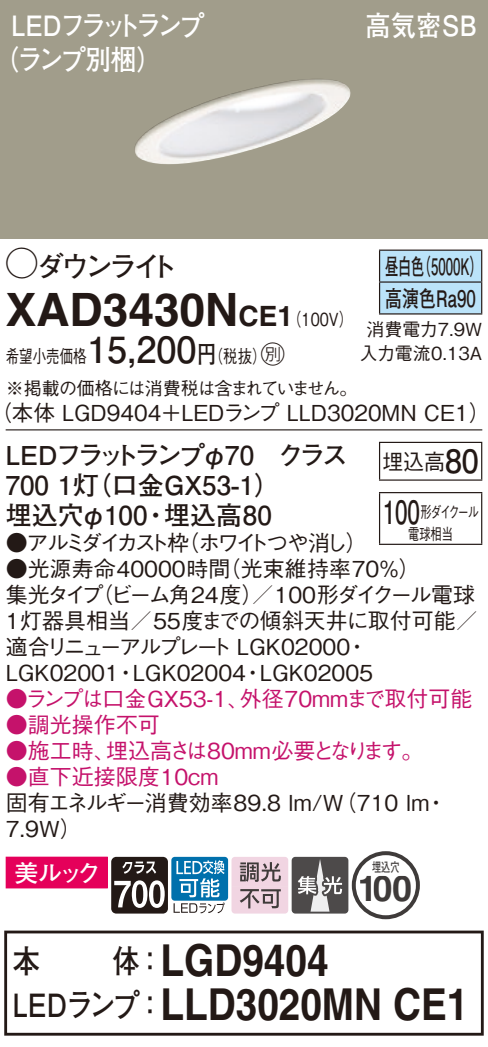
<style>
.page{position:relative;width:488px;height:1047px;background:#fff}
.page>*{position:absolute;margin:0;border:0;box-sizing:border-box;transform-origin:0 0}
.t1{font:700 46px "Helvetica LT Std";color:#231916}
.t2{font:700 44px/44px "Helvetica LT Std";color:#231916;scale:.88 1}
.t3{font:700 36px "Helvetica LT Std";color:#3e3a39}
.t4{font:700 32px "Futo Go B101 Pro";color:#231916;scale:.85 1}
.t5{font:700 28px/34px "Futo Go B101 Pro";letter-spacing:-.12em;color:#fff;scale:.9 1}
.t6{font:700 28px "Futo Go B101 Pro";letter-spacing:-.15em;color:#231916}
.t7{font:700 28px "Futo Go B101 Pro";letter-spacing:-.06em;color:#fff;scale:.9 1}
.t8{font:700 26px/30px "Futo Go B101 Pro";color:#231916}
.t9{font:24px "Futo Go B101 Pro Bold 90 pv RKSJ H";color:#fff}
.t10{font:700 22.8px/32px "Futo Go B101 Pro";color:#231916;scale:.58 1}
.t11{font:500 22px/26px "Gothic BBB Pro";color:#231916}
.t12{font:500 22px "Gothic BBB Pro";color:#c5126b}
.t13{font:500 22px "Gothic BBB Pro";letter-spacing:-.165em;color:#231916}
.t14{font:500 22px "Gothic BBB Pro";color:#231916;scale:.95 1}
.t15{font:500 18px/31.6px "Gothic BBB Pro";letter-spacing:-.035em;color:#231916;scale:.75 1}
.t16{font:500 18px/24px "Gothic BBB Pro";color:#231916;text-align:center}
.t17{font:500 16px/22px "Gothic BBB Pro";letter-spacing:-.11em;color:#231916;text-align:center;scale:.7 1}
.t18{font:13.2px "Futo Go B101 Pro Bold 90 pv RKSJ H";color:#3f3b3a;scale:.7 1}
.s1{font-family:"Ford Classification 1";font-weight:400;font-size:32px}
.s2{font-size:28px}
.s3{font-family:"Gothic BBB Pro";font-weight:500;font-size:18px}
.s4{font-family:"Futo Go B101 Pro";font-weight:700;font-size:36px}
.s5{font-family:"Futo Go B101 Pro";font-weight:700;font-size:24px}
.s6{font-family:"Ford Classification 1";font-weight:400;font-size:24px}
.s7{font-family:"Futo Go B101 Pro";font-weight:700;font-size:32px}
.s8{color:#251b18}
.s9{font-family:"Futo Go B101 Pro";font-size:32px}
</style>
<div class="page">
<div style="left:0;top:0;width:488px;height:238px;background:#a19d8b"></div>
<img style="left:135px;top:79px;width:216px;height:86px">
<div style="left:380px;top:251px;width:101px;height:62px;background:#bbe3f9"></div>
<hr style="left:379px;top:249px;width:103px;height:2px;background:#231916">
<hr style="left:379px;top:251px;width:1px;height:30px;background:#231916">
<hr style="left:481px;top:251px;width:1px;height:30px;background:#231916">
<hr style="left:379px;top:281px;width:103px;height:2px;background:#231916">
<hr style="left:379px;top:283px;width:1px;height:30px;background:#231916">
<hr style="left:481px;top:283px;width:1px;height:30px;background:#231916">
<hr style="left:379px;top:313px;width:103px;height:1px;background:#231916">
<hr style="left:6px;top:429px;width:476px;height:1px;background:#231916">
<hr style="left:379px;top:443px;width:1px;height:36px;background:#231916">
<hr style="left:379px;top:442px;width:103px;height:1px;background:#231916">
<hr style="left:481px;top:443px;width:1px;height:36px;background:#231916">
<hr style="left:379px;top:479px;width:103px;height:2px;background:#231916">
<hr style="left:379px;top:493px;width:1px;height:50px;background:#231916">
<hr style="left:379px;top:492px;width:103px;height:1px;background:#231916">
<hr style="left:481px;top:493px;width:1px;height:50px;background:#231916">
<hr style="left:379px;top:543px;width:103px;height:2px;background:#231916">
<div style="left:171px;top:856px;width:57px;height:44px;background:#0070ac;border-radius:3px"></div>
<svg style="left:6px;top:856px;width:218px;height:57px"></svg>
<svg style="left:231px;top:851px;width:189px;height:68px"></svg>
<div style="left:4px;top:930px;width:479px;height:105px;border:3px solid #231916"></div>
<p class="t5" style="left:-7px;top:5px;width:236px;text-indent:18px">LEDフラットランプ（ランプ別梱）</p>
<p class="t7" style="left:365px;top:3px;width:125px">高気密SB</p>
<p class="t6" style="left:6px;top:244px;width:174px"><span class="s1">A</span>ダウンライト</p>
<h1 class="t1" style="left:6px;top:281px;width:349px">XAD3430N<span class="s2">CE1</span><span class="s3">（100V）</span></h1>
<p class="t15" style="left:6px;top:338px;width:470px">希望小売価格<span class="s4">15,200</span><span class="s5">円</span>（税抜）<span class="s6">C<br></span>※掲載の価格には消費税は含まれていません。</p>
<p class="t11" style="left:-10px;top:397px;width:501px">（本体 LGD9404＋LEDランプ LLD3020MN CE1）</p>
<p class="t10" style="left:385px;top:247px;width:170px">昼白色（5000K）高演色Ra90</p>
<p class="t16" style="left:359px;top:315px;width:124px">消費電力7.9W入力電流0.13A</p>
<p class="t8" style="left:6px;top:436px;width:343px">LEDフラットランプφ70　クラス<br>700 1灯（口金GX53-1）<br>埋込穴φ100・埋込高80</p>
<p class="t13" style="left:6px;top:525px;width:363px">●アルミダイカスト枠（ホワイトつや消し）</p>
<p class="t11" style="left:6px;top:553px;width:473px">●光源寿命40000時間（光束維持率70％）<br>集光タイプ（ビーム角24度）／100形ダイクール電球<br>1灯器具相当／55度までの傾斜天井に取付可能／適合リニューアルプレート LGK02000・<br>LGK02001・LGK02004・LGK02005</p>
<p class="t12" style="left:6px;top:681px;width:468px">●ランプは口金GX53-1、外径70mmまで取付可能</p>
<p class="t12" style="left:6px;top:707px;width:156px">●調光操作不可</p>
<p class="t12" style="left:6px;top:733px;width:419px">●施工時、埋込高さは80mm必要となります。</p>
<p class="t12" style="left:6px;top:759px;width:214px">●直下近接限度10cm</p>
<p class="t11" style="left:6px;top:787px;width:443px">固有エネルギー消費効率89.8 lm/W（710 lm・<br>7.9W）</p>
<p class="t14" style="left:382px;top:443px;width:103px">埋込高<span class="s7">80</span></p>
<p class="t17" style="left:382px;top:498px;width:139px"><span class="s7">100</span>形ダイクール電球相当</p>
<p class="t9" style="left:14px;top:853px;width:88px">美ルック</p>
<p class="t18" style="left:372px;top:856px;width:41px">埋込穴</p>
<h3 class="t3" style="left:357px;top:866px;width:56px"><span class="s8">1</span>00</h3>
<h2 class="t2" style="left:13px;top:937px;width:519px;text-indent:100px"><span class="s9">体：</span>LGD9404<br><span class="s9">LEDランプ：</span>LLD3020MN CE1</h2>
<h3 class="t4" style="left:13px;top:935px;width:34px">本</h3>
</div>
